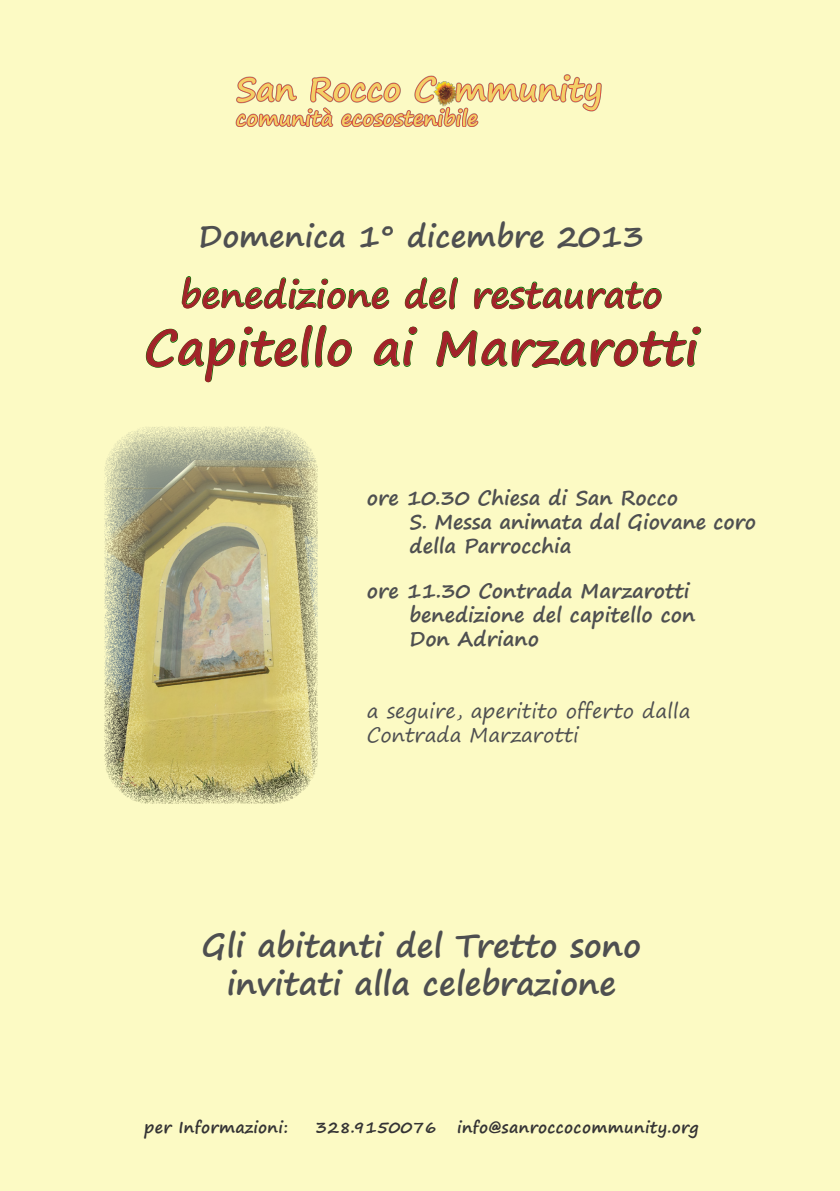
<style>
.page{position:relative;width:840px;height:1191px;background:#fff}
.page>*{position:absolute;margin:0;border:0;box-sizing:border-box;transform-origin:0 0}
.t1{font:700 48px "Segoe Print";color:#a22229}
.t2{font:700 36px "Segoe Print";color:#a22229}
.t3{font:700 32px/38.4px "Segoe Print";color:#4e4f50;text-align:center}
.t4{font:700 30px "Segoe Print";color:#4e4f50}
.t5{font:700 20px/24px "Segoe Print";color:#4e4f50}
.t6{font:20px "Segoe Print";color:#4e4f50}
.t7{font:700 16px "Segoe Print";letter-spacing:.02em;color:#343334}
</style>
<div class="page">
<div style="left:0;top:0;width:839px;height:1191px;background:#fcfac4"></div>
<img style="left:235px;top:74px;width:367px;height:53px">
<svg style="left:182px;top:276px;width:207px;height:34px"></svg>
<svg style="left:404px;top:277px;width:54px;height:32px"></svg>
<svg style="left:474px;top:281px;width:187px;height:28px"></svg>
<svg style="left:146px;top:325px;width:205px;height:57px"></svg>
<svg style="left:373px;top:327px;width:44px;height:40px"></svg>
<svg style="left:436px;top:327px;width:264px;height:41px"></svg>
<img style="left:104px;top:426px;width:214px;height:378px">
<p class="t4" style="left:198px;top:208px;width:447px">Domenica 1° dicembre 2013</p>
<p class="t2" style="left:180px;top:262px;width:483px">benedizione del restaurato</p>
<p class="t1" style="left:144px;top:304px;width:556px">Capitello ai Marzarotti</p>
<p class="t5" style="left:367px;top:485px;width:312px">ore 10.30 Chiesa di San Rocco</p>
<p class="t5" style="left:409px;top:509px;width:348px">S. Messa animata dal Giovane coro della Parrocchia</p>
<p class="t5" style="left:367px;top:578px;width:324px">ore 11.30 Contrada Marzarotti</p>
<p class="t5" style="left:409px;top:602px;width:287px">benedizione del capitello con</p>
<p class="t5" style="left:409px;top:626px;width:131px">Don Adriano</p>
<p class="t6" style="left:367px;top:693px;width:325px">a seguire, aperitito offerto dalla</p>
<p class="t6" style="left:367px;top:717px;width:213px">Contrada Marzarotti</p>
<p class="t3" style="left:201px;top:925px;width:441px">Gli abitanti del Tretto sono invitati alla celebrazione</p>
<p class="t7" style="left:144px;top:1112px;width:145px">per Informazioni:</p>
<p class="t7" style="left:315px;top:1112px;width:123px">328.9150076</p>
<p class="t7" style="left:457px;top:1112px;width:243px">info@sanroccocommunity.org</p>
</div>
